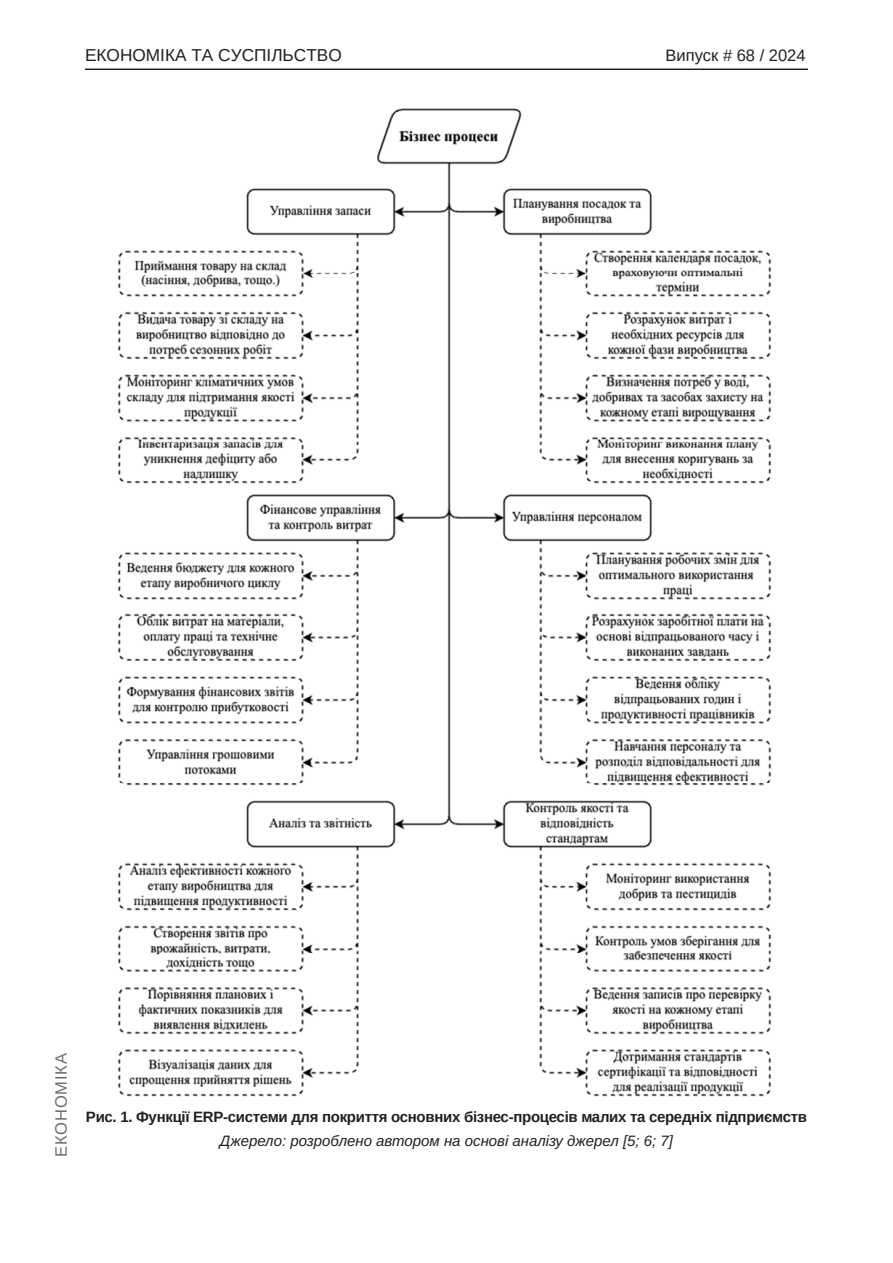
<style>
.page{position:relative;width:893px;height:1263px;background:#fff}
.page>*{position:absolute;margin:0;border:0;box-sizing:border-box;transform-origin:0 0}
.t1{font:17.25px "Arimo";color:#231f20}
.t2{font:16.5px "Arimo";color:#231f20}
.t3{font:16.5px "Arimo";letter-spacing:.05em;color:#6c6d70}
.Рисунок_N{font:700 15px "Arimo";letter-spacing:-.02em;color:#231f20}
.Джерело{font:italic 15px "Arimo";color:#231f20}
</style>
<div class="page">
<hr style="left:85px;top:69px;width:723px;height:1px;background:#231f20">
<img style="left:118px;top:108px;width:654px;height:989px">
<p class="t1" style="left:85px;top:45px;width:258px">ЕКОНОМІКА ТА СУСПІЛЬСТВО</p>
<p class="t2" style="left:665px;top:46px;width:142px">Випуск # 68 / 2024</p>
<p class="t3" style="left:52px;top:1157px;width:105px;rotate:-90deg">ЕКОНОМІКА</p>
<p class="Рисунок_N" style="left:86px;top:1107px;width:723px">Рис. 1. Функції ERP-системи для покриття основних бізнес-процесів малих та середніх підприємств</p>
<p class="Джерело" style="left:220px;top:1130px;width:455px">Джерело: розроблено автором на основі аналізу джерел [5; 6; 7]</p>
</div>
